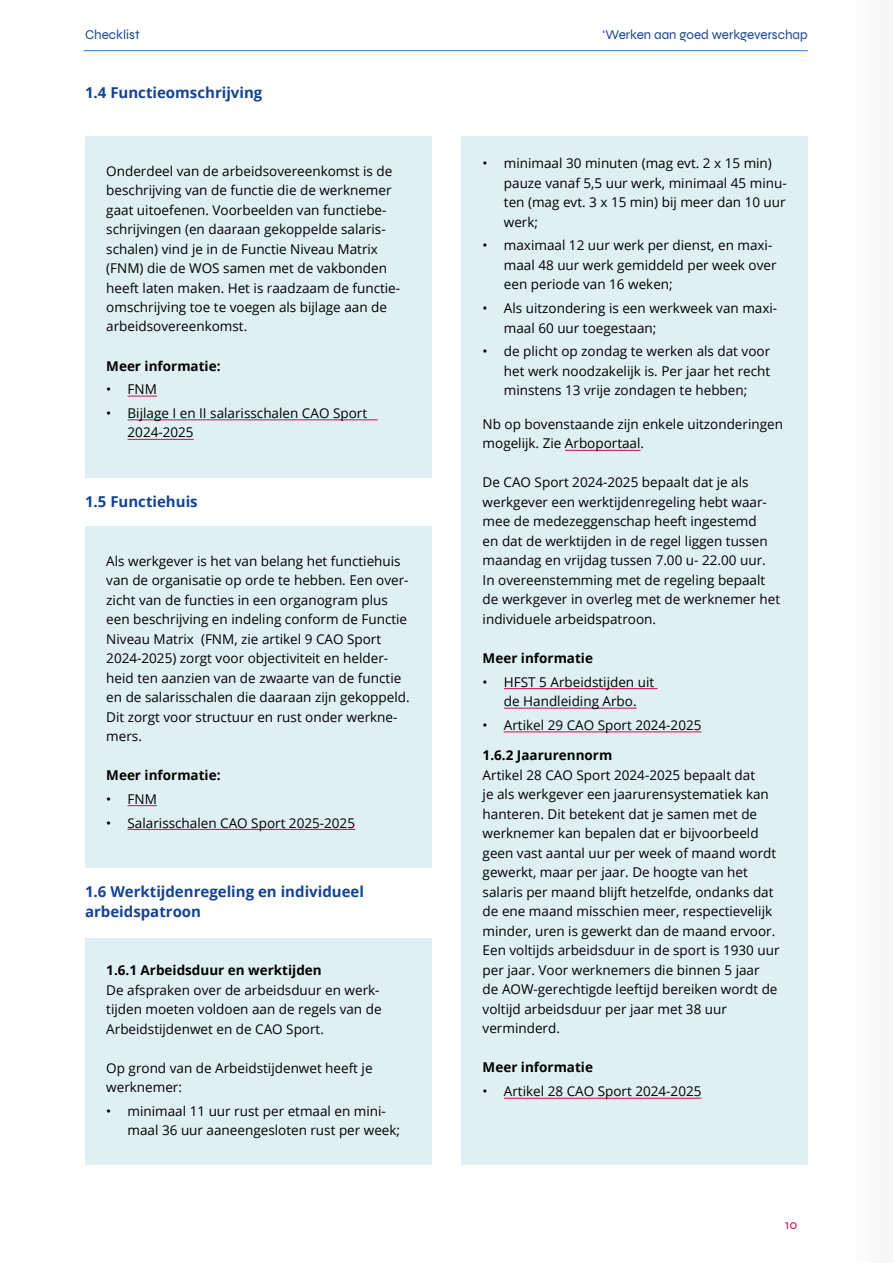
<style>
.page{position:relative;width:893px;height:1263px;background:#fff}
.page>*{position:absolute;margin:0;border:0;box-sizing:border-box;transform-origin:0 0}
.t1{font:700 15px/19.5px "Open Sans";color:#134392}
.t2{font:13.5px/19.5px "Open Sans";color:#000}
.t3{font:700 13.5px "Open Sans";color:#000}
.t4{font:13.5px "Syne";color:#134392}
.t5{font:13.5px "Syne";color:#d50952}
</style>
<div class="page">
<hr style="left:84px;top:50px;width:724px;height:1px;background:#2581c4">
<div style="left:461px;top:136px;width:347px;height:1029px;background:#def0f1"></div>
<hr style="left:565px;top:450px;width:76px;height:1px;background:#d50952">
<hr style="left:504px;top:688px;width:154px;height:1px;background:#d50952">
<hr style="left:504px;top:708px;width:133px;height:1px;background:#d50952">
<hr style="left:504px;top:731px;width:197px;height:1px;background:#d50952">
<hr style="left:504px;top:1098px;width:197px;height:1px;background:#d50952">
<div style="left:85px;top:137px;width:347px;height:341px;background:#def0f1"></div>
<svg style="left:128px;top:396px;width:29px;height:1px"></svg>
<hr style="left:128px;top:419px;width:250px;height:1px;background:#d50952">
<hr style="left:128px;top:439px;width:66px;height:1px;background:#d50952">
<div style="left:85px;top:527px;width:347px;height:341px;background:#def0f1"></div>
<svg style="left:128px;top:805px;width:29px;height:1px"></svg>
<hr style="left:128px;top:829px;width:227px;height:1px;background:#d50952">
<div style="left:85px;top:938px;width:347px;height:227px;background:#def0f1"></div>
<div style="left:847px;top:0;width:46px;height:1263px;background:#fafafa"></div>
<p class="t4" style="left:85px;top:27px;width:56px">Checklist</p>
<p class="t4" style="left:603px;top:27px;width:207px">‘Werken aan goed werkgeverschap</p>
<p class="t1" style="left:85px;top:82px;width:179px">1.4 Functieomschrijving</p>
<p class="t2" style="left:106px;top:161px;width:295px">Onderdeel van de arbeidsovereenkomst is de beschrijving van de functie die de werknemer gaat uitoefenen. Voorbeelden van functiebe&shy;schrijvingen (en daaraan gekoppelde salaris&shy;schalen) vind je in de Functie Niveau Matrix (FNM) die de WOS samen met de vakbonden heeft laten maken. Het is raadzaam de functie&shy;omschrijving toe te voegen als bijlage aan de arbeidsovereenkomst.</p>
<p class="t3" style="left:106px;top:356px;width:116px">Meer informatie:</p>
<p class="t2" style="left:106px;top:379px;width:52px">• FNM</p>
<p class="t2" style="left:128px;top:403px;width:241px;text-indent:-21px">• Bijlage I en II salarisschalen CAO Sport<br>2024-2025</p>
<p class="t2" style="left:106px;top:239px;width:288px">Onderdeel van de arbeidsovereenkomst is de beschrijving van de functie die de werknemer gaat uitoefenen. Voorbeelden van functiebe&shy;schrijvingen (en daaraan gekoppelde salaris&shy;schalen) ind je in de Functie Niveau Matrix</p>
<p class="t1" style="left:85px;top:491px;width:114px">1.5 Functiehuis</p>
<p class="t2" style="left:106px;top:551px;width:305px">Als werkgever is het van belang het functiehuis van de organisatie op orde te hebben. Een over&shy;zicht van de functies in een organogram plus een beschrijving en indeling conform de Functie Niveau Matrix (FNM, zie artikel 9 CAO Sport 2024-2025) zorgt voor objectiviteit en helder&shy;heid ten aanzien van de zwaarte van de functie en de salarisschalen die daaraan zijn gekoppeld.<br>Dit zorgt voor structuur en rust onder werkne&shy;mers.</p>
<p class="t3" style="left:106px;top:766px;width:116px">Meer informatie:</p>
<p class="t2" style="left:106px;top:789px;width:52px">• FNM</p>
<p class="t2" style="left:106px;top:812px;width:250px">• Salarisschalen CAO Sport 2025-2025</p>
<p class="t1" style="left:85px;top:881px;width:280px">1.6 Werktijdenregeling en individueel arbeidspatroon</p>
<p class="t3" style="left:106px;top:961px;width:217px">1.6.1 Arbeidsduur en werktijden</p>
<p class="t2" style="left:106px;top:979px;width:277px">De afspraken over de arbeidsduur en werk&shy;tijden moeten voldoen aan de regels van de<br>Arbeidstijdenwet en de CAO Sport.</p>
<p class="t2" style="left:106px;top:1057px;width:268px">Op grond van de Arbeidstijdenwet heeft je werknemer:</p>
<p class="t2" style="left:128px;top:1101px;width:274px;text-indent:-21px">• minimaal 11 uur rust per etmaal en mini&shy;maal 36 uur aaneengesloten rust per week;</p>
<p class="t2" style="left:504px;top:153px;width:284px;text-indent:-21px">• minimaal 30 minuten (mag evt. 2 x 15 min) pauze vanaf 5,5 uur werk, minimaal 45 minu&shy;ten (mag evt. 3 x 15 min) bij meer dan 10 uur werk;</p>
<p class="t2" style="left:504px;top:235px;width:274px;text-indent:-21px">• maximaal 12 uur werk per dienst, en maxi&shy;maal 48 uur werk gemiddeld per week over een periode van 16 weken;</p>
<p class="t2" style="left:504px;top:298px;width:275px;text-indent:-21px">• Als uitzondering is een werkweek van maxi&shy;maal 60 uur toegestaan;</p>
<p class="t2" style="left:504px;top:341px;width:268px;text-align:justify;text-indent:-21px">• de plicht op zondag te werken als dat voor het werk noodzakelijk is. Per jaar het recht minstens 13 vrije zondagen te hebben;</p>
<p class="t2" style="left:483px;top:414px;width:302px">Nb op bovenstaande zijn enkele uitzonderingen mogelijk. Zie Arboportaal.</p>
<p class="t2" style="left:483px;top:472px;width:299px">De CAO Sport 2024-2025 bepaalt dat je als werkgever een werktijdenregeling hebt waar&shy;mee de medezeggenschap heeft ingestemd<br>en dat de werktijden in de regel liggen tussen maandag en vrijdag tussen 7.00 u- 22.00 uur.<br>In overeenstemming met de regeling bepaalt de werkgever in overleg met de werknemer het individuele arbeidspatroon.</p>
<p class="t3" style="left:483px;top:648px;width:112px">Meer informatie</p>
<p class="t2" style="left:483px;top:672px;width:173px;text-align:center">• HFST 5 Arbeidstijden uit de Handleiding Arbo.</p>
<p class="t2" style="left:483px;top:715px;width:220px">• Artikel 29 CAO Sport 2024-2025</p>
<p class="t3" style="left:483px;top:746px;width:131px">1.6.2 Jaarurennorm</p>
<p class="t2" style="left:483px;top:765px;width:298px">Artikel 28 CAO Sport 2024-2025 bepaalt dat<br>je als werkgever een jaarurensystematiek kan hanteren. Dit betekent dat je samen met de werknemer kan bepalen dat er bijvoorbeeld geen vast aantal uur per week of maand wordt gewerkt, maar per jaar. De hoogte van het salaris per maand blijft hetzelfde, ondanks dat de ene maand misschien meer, respectievelijk minder, uren is gewerkt dan de maand ervoor.<br>Een voltijds arbeidsduur in de sport is 1930 uur per jaar. Voor werknemers die binnen 5 jaar<br>de AOW-gerechtigde leeftijd bereiken wordt de voltijd arbeidsduur per jaar met 38 uur verminderd.</p>
<p class="t3" style="left:483px;top:1058px;width:112px">Meer informatie</p>
<p class="t2" style="left:483px;top:1081px;width:220px">• Artikel 28 CAO Sport 2024-2025</p>
<p class="t5" style="left:785px;top:1216px;width:14px">10</p>
</div>
